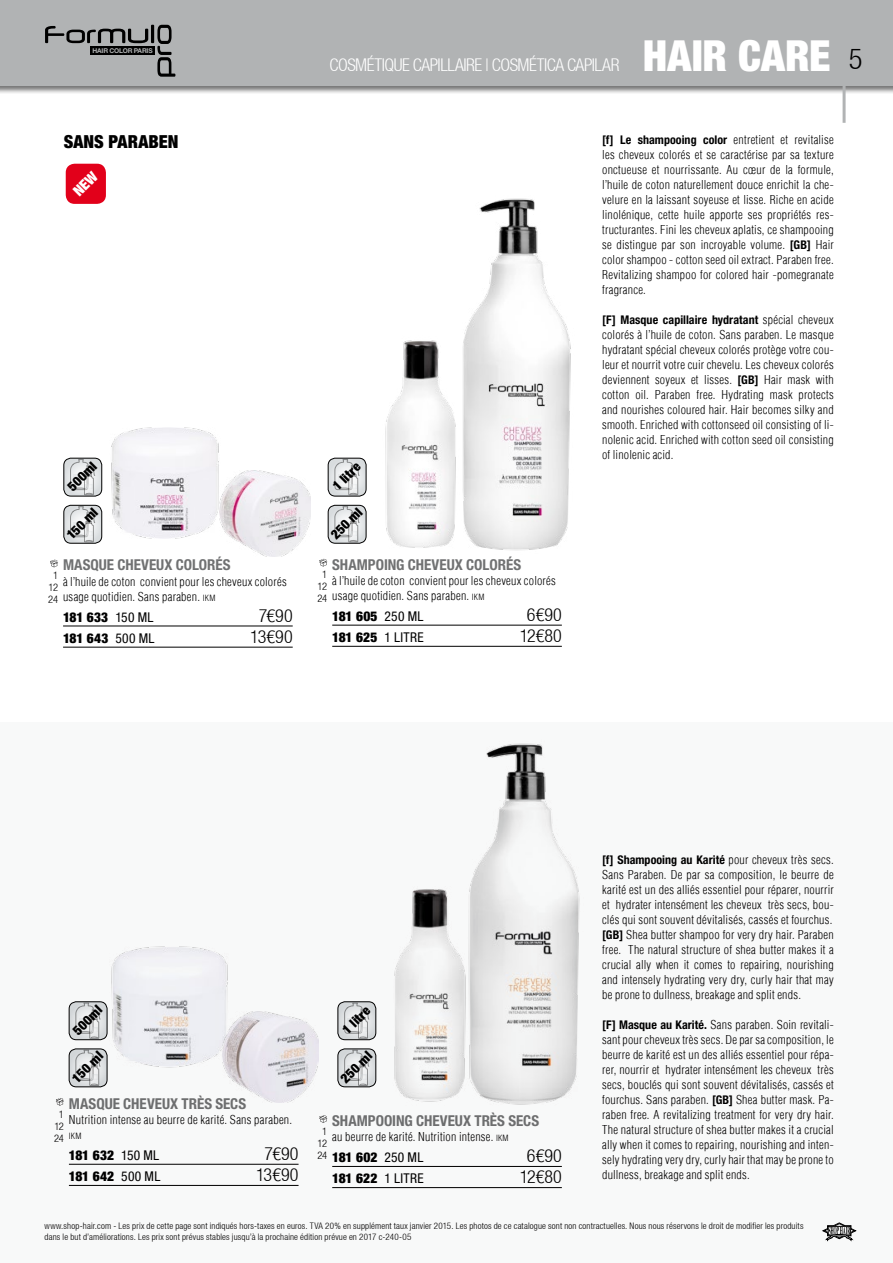
<style>
.page{position:relative;width:893px;height:1263px;background:#fff}
.page>*{position:absolute;margin:0;border:0;box-sizing:border-box;transform-origin:0 0}
.t1{font:900 condensed 42.9px "Helvetica Neue LT Std";color:#fff}
.t2{font:300 condensed 18px "Helvetica Neue LT";letter-spacing:.005em;color:#000}
.t3{font:900 condensed 18px "Helvetica Neue LT Std";letter-spacing:.005em;color:#000}
.t4{font:300 condensed 17.55px "Helvetica Neue LT";letter-spacing:-.025em;color:#fff}
.t5{font:700 condensed 15px "Helvetica Neue LT Std";color:#707172}
.t6{font:900 condensed 13.5px "Helvetica Neue LT Std";letter-spacing:-.005em;color:#000}
.t7{font:900 condensed 13.35px "Helvetica Neue LT Std";color:#000}
.t8{font:300 condensed 12px/15px "Helvetica LT";letter-spacing:.02em;color:#000;text-align:justify}
.t9{font:700 condensed 12px "Helvetica Neue LT Std";letter-spacing:.005em;color:#000}
.t10{font:300 condensed 10.5px/12px "Helvetica Neue LT";letter-spacing:-.025em;color:#000;text-align:center}
.t11{font:300 condensed 9px/11.2px "Helvetica Neue LT";letter-spacing:.02em;color:#000}
.t12{font:300 condensed 8.4px "Helvetica LT";color:#000}
.t13{font:700 6.6px "Helvetica Neue LT Std";letter-spacing:-.02em;color:#fff}
.s1{font-family:"Helvetica Neue LT";font-weight:300;font-size:28.5px;color:#000}
.s2{font-size:8.4px}
.s3{font-weight:400}
.s4{font-family:"Helvetica Neue LT Std";font-weight:700}
.s5{font-family:"Helvetica LT";font-weight:300}
</style>
<div class="page">
<div style="left:0;top:0;width:893px;height:94px;background:#000;opacity:.54"></div>
<div style="left:0;top:0;width:893px;height:86px;background:#b1b3b4"></div>
<hr style="left:843px;top:76px;width:3px;height:47px;background:#b1b3b4">
<svg style="left:45px;top:25px;width:130px;height:52px"></svg>
<div style="left:90px;top:47px;width:65px;height:8px;background:#000"></div>
<svg style="left:328px;top:505px;width:27px;height:38px"></svg>
<svg style="left:328px;top:458px;width:27px;height:38px"></svg>
<div style="left:63px;top:458px;width:39px;height:38px;border:1px solid #000;border-radius:7px"></div>
<svg style="left:64px;top:458px;width:38px;height:38px"></svg>
<div style="left:63px;top:505px;width:39px;height:38px;border:1px solid #000;border-radius:7px"></div>
<svg style="left:64px;top:505px;width:38px;height:38px"></svg>
<img style="left:355px;top:198px;width:216px;height:353px">
<hr style="left:332px;top:625px;width:230px;height:1px;background:#000">
<hr style="left:332px;top:646px;width:230px;height:1px;background:#000">
<svg style="left:319px;top:559px;width:8px;height:7px"></svg>
<img style="left:220px;top:471px;width:90px;height:86px">
<img style="left:111px;top:427px;width:109px;height:112px">
<hr style="left:63px;top:626px;width:230px;height:1px;background:#000">
<hr style="left:63px;top:647px;width:230px;height:1px;background:#000">
<svg style="left:50px;top:560px;width:8px;height:7px"></svg>
<div style="left:66px;top:164px;width:40px;height:40px;background:#e2001a;border-radius:9px"></div>
<svg style="left:55px;top:743px;width:802px;height:499px"></svg>
<p class="t13" style="left:92px;top:47px;width:62px">HAIR COLOR PARIS</p>
<h3 class="t4" style="left:330px;top:55px;width:291px">cosmétique capillaire | cosmética capilar</h3>
<h1 class="t1" style="left:643px;top:29px;width:221px">HAIR CARE <span class="s1">5</span></h1>
<h2 class="t3" style="left:64px;top:130px;width:115px">SANS PARABEN</h2>
<p class="t7" style="left:64px;top:483px;width:39px;rotate:-45deg">500ML</p>
<p class="t7" style="left:329px;top:482px;width:35px;rotate:-45deg">1 LI TRE</p>
<p class="t7" style="left:63px;top:531px;width:42px;rotate:-45deg">150 ML</p>
<p class="t5" style="left:332px;top:555px;width:189px">SHAMPOING CHEVEUX COLORÉS</p>
<p class="t8" style="left:332px;top:573px;width:225px">à l’huile de coton convient pour les cheveux colorés usage quotidien. Sans paraben. <span class="s2">IKM</span></p>
<p class="t6" style="left:332px;top:608px;width:93px">181 605 <span class="s3">250 ML</span></p>
<h2 class="t2" style="left:527px;top:604px;width:37px">6€90</h2>
<p class="t6" style="left:332px;top:629px;width:93px">181 625 <span class="s3">1 LITRE</span></p>
<h2 class="t2" style="left:520px;top:625px;width:44px">12€80</h2>
<p class="t7" style="left:327px;top:531px;width:43px;rotate:-45deg">250 ML</p>
<p class="t5" style="left:63px;top:556px;width:168px">MASQUE CH EVEUX COLORÉS</p>
<p class="t8" style="left:63px;top:574px;width:225px">à l’huile de coton convient pour les cheveux colorés usage quotidien. Sans paraben. <span class="s2">IKM</span></p>
<p class="t6" style="left:63px;top:609px;width:92px">181 633 <span class="s3">150 ML</span></p>
<h2 class="t2" style="left:259px;top:605px;width:35px">7€90</h2>
<p class="t6" style="left:63px;top:630px;width:93px">181 643 <span class="s3">500 ML</span></p>
<h2 class="t2" style="left:250px;top:626px;width:44px">13€90</h2>
<p class="t10" style="left:317px;top:569px;width:11px">1<br>12<br>24</p>
<p class="t10" style="left:48px;top:569px;width:11px">1<br>12<br>24</p>
<p class="t8" style="left:602px;top:132px;width:233px"><span class="s4">[F] LE SHAMPOOING COLOR</span> entretient et revitalise les cheveux colorés et se caractérise par sa texture onctueuse et nourrissante. Au cœur de la formule, l’huile de coton naturellement douce enrichit la che&shy;velure en la laissant soyeuse et lisse. Riche en acide linolénique, cette huile apporte ses propriétés res&shy;tructurantes. Fini les cheveux aplatis, ce shampooing se distingue par son incroyable volume. <span class="s4">[GB]</span> Hair color shampoo - cotton seed oil extract. Paraben free.<br>Revitalizing shampoo for colored hair -pomegranate fragrance.</p>
<p class="t9" style="left:602px;top:312px;width:233px">[F] MASQUE CAPILLAIRE HYDRATANT <span class="s5">spécial cheveux</span></p>
<p class="t8" style="left:602px;top:327px;width:233px">colorés à l’huile de coton. Sans paraben. Le masque hydratant spécial cheveux colorés protège votre cou&shy;leur et nourrit votre cuir chevelu. Les cheveux colorés deviennent soyeux et lisses. <span class="s4">[GB]</span> Hair mask with cotton oil. Paraben free. Hydrating mask protects and nourishes coloured hair. Hair becomes silky and smooth. Enriched with cottonseed oil consisting of li&shy;nolenic acid. Enriched with cotton seed oil consisting of linolenic acid.</p>
<p class="t7" style="left:69px;top:1026px;width:39px;rotate:-45deg">500ML</p>
<p class="t7" style="left:339px;top:1026px;width:35px;rotate:-45deg">1 LI TRE</p>
<p class="t7" style="left:68px;top:1074px;width:42px;rotate:-45deg">150 ML</p>
<p class="t7" style="left:337px;top:1075px;width:43px;rotate:-45deg">250 ML</p>
<p class="t5" style="left:69px;top:1094px;width:170px">MASQUE CH EVEUX TRÈS SECS</p>
<p class="t8" style="left:69px;top:1112px;width:225px">Nutrition intense au beurre de karité. Sans paraben.</p>
<p class="t12" style="left:69px;top:1131px;width:14px">IKM</p>
<p class="t6" style="left:69px;top:1147px;width:92px">181 632 <span class="s3">150 ML</span></p>
<h2 class="t2" style="left:265px;top:1143px;width:35px">7€90</h2>
<p class="t6" style="left:69px;top:1168px;width:93px">181 642 <span class="s3">500 ML</span></p>
<h2 class="t2" style="left:256px;top:1164px;width:44px">13€90</h2>
<p class="t10" style="left:54px;top:1108px;width:11px">1<br>12<br>24</p>
<p class="t5" style="left:332px;top:1111px;width:200px">SHAMPOOING CH EVEUX TRÈS SECS</p>
<p class="t10" style="left:317px;top:1125px;width:11px">1<br>12<br>24</p>
<p class="t8" style="left:332px;top:1129px;width:178px">au beurre de karité. Nutrition intense. <span class="s2">IKM</span></p>
<p class="t6" style="left:332px;top:1149px;width:93px">181 602 <span class="s3">250 ML</span></p>
<h2 class="t2" style="left:527px;top:1145px;width:37px">6€90</h2>
<p class="t6" style="left:332px;top:1170px;width:93px">181 622 <span class="s3">1 LITRE</span></p>
<h2 class="t2" style="left:520px;top:1167px;width:44px">12€80</h2>
<p class="t9" style="left:602px;top:852px;width:233px">[F] SHAMPOOING AU KARITÉ <span class="s5">pour cheveux très secs.</span></p>
<p class="t8" style="left:602px;top:867px;width:233px">Sans Paraben. De par sa composition, le beurre de karité est un des alliés essentiel pour réparer, nourrir et hydrater intensément les cheveux très secs, bou&shy;clés qui sont souvent dévitalisés, cassés et fourchus. <span class="s4">[GB]</span> Shea butter shampoo for very dry hair. Paraben free. The natural structure of shea butter makes it a crucial ally when it comes to repairing, nourishing and intensely hydrating very dry, curly hair that may be prone to dullness, breakage and split ends.</p>
<p class="t8" style="left:602px;top:1017px;width:233px"><span class="s4">[F] MASQUE AU KARITÉ.</span> Sans paraben. Soin revitali&shy;sant pour cheveux très secs. De par sa composition, le beurre de karité est un des alliés essentiel pour répa&shy;rer, nourrir et hydrater intensément les cheveux très secs, bouclés qui sont souvent dévitalisés, cassés et fourchus. Sans paraben. <span class="s4">[GB]</span> Shea butter mask. Pa&shy;raben free. A revitalizing treatment for very dry hair.<br>The natural structure of shea butter makes it a crucial ally when it comes to repairing, nourishing and inten&shy;sely hydrating very dry, curly hair that may be prone to dullness, breakage and split ends.</p>
<p class="t11" style="left:45px;top:1220px;width:760px">www.shop-hair.com - Les prix de cette page sont indiqués hors-taxes en euros. TVA 20% en supplément taux janvier 2015. Les photos de ce catalogue sont non contractuelles. Nous nous réservons le droit de modifier les produits dans le but d’améliorations. Les prix sont prévus stables jusqu’à la prochaine édition prévue en 2017 c-240-05</p>
</div>
